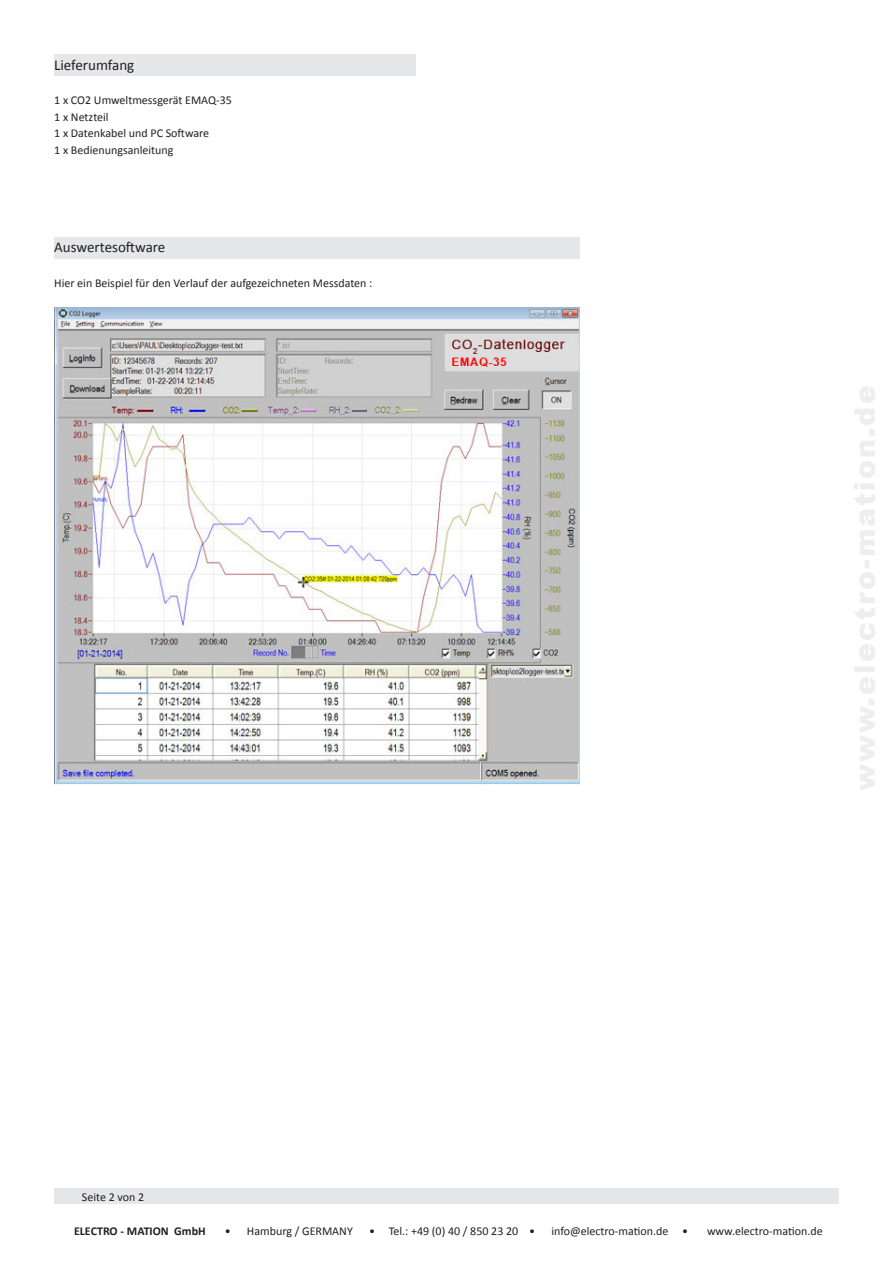
<style>
.page{position:relative;width:893px;height:1263px;background:#fff}
.page>*{position:absolute;margin:0;border:0;box-sizing:border-box;transform-origin:0 0}
._02_Subheadline1{font:15px "Calibri";color:#231f20}
._02_Subheadline1-2{font:12px "Calibri";color:#231f20}
._06_Small_text{font:12px "Calibri";color:#231f20}
._06_Small_text-2{font:700 12px "Calibri";color:#231f20}
</style>
<div class="page">
<div style="left:54px;top:1189px;width:785px;height:15px;background:#e6e7e9"></div>
<div style="left:54px;top:54px;width:361px;height:22px;background:#e6e7e9"></div>
<div style="left:54px;top:237px;width:526px;height:21px;background:#e6e7e9"></div>
<img style="left:54px;top:308px;width:526px;height:476px">
<p class="_02_Subheadline1" style="left:54px;top:55px;width:82px">Lieferumfang</p>
<p class="_02_Subheadline1-2" style="left:54px;top:93px;width:179px">1 x CO2 Umweltmessgerät EMAQ-35</p>
<p class="_02_Subheadline1-2" style="left:54px;top:109px;width:56px">1 x Netzteil</p>
<p class="_02_Subheadline1-2" style="left:54px;top:126px;width:156px">1 x Datenkabel und PC Software</p>
<p class="_02_Subheadline1-2" style="left:54px;top:142px;width:121px">1 x Bedienungsanleitung</p>
<p class="_02_Subheadline1" style="left:54px;top:238px;width:113px">Auswertesoftware</p>
<p class="_02_Subheadline1-2" style="left:54px;top:275px;width:320px">Hier ein Beispiel für den Verlauf der aufgezeichneten Messdaten :</p>
<p class="_06_Small_text" style="left:82px;top:1189px;width:64px">Seite 2 von 2</p>
<p class="_06_Small_text-2" style="left:74px;top:1224px;width:133px">ELECTRO - MATION GmbH</p>
<p class="_06_Small_text" style="left:225px;top:1224px;width:130px">• Hamburg / GERMANY</p>
<p class="_06_Small_text" style="left:369px;top:1224px;width:167px">• Tel.: +49 (0) 40 / 850 23 20 •</p>
<p class="_06_Small_text" style="left:551px;top:1224px;width:138px">info@electro-mation.de •</p>
<p class="_06_Small_text" style="left:707px;top:1224px;width:117px">www.electro-mation.de</p>
</div>
